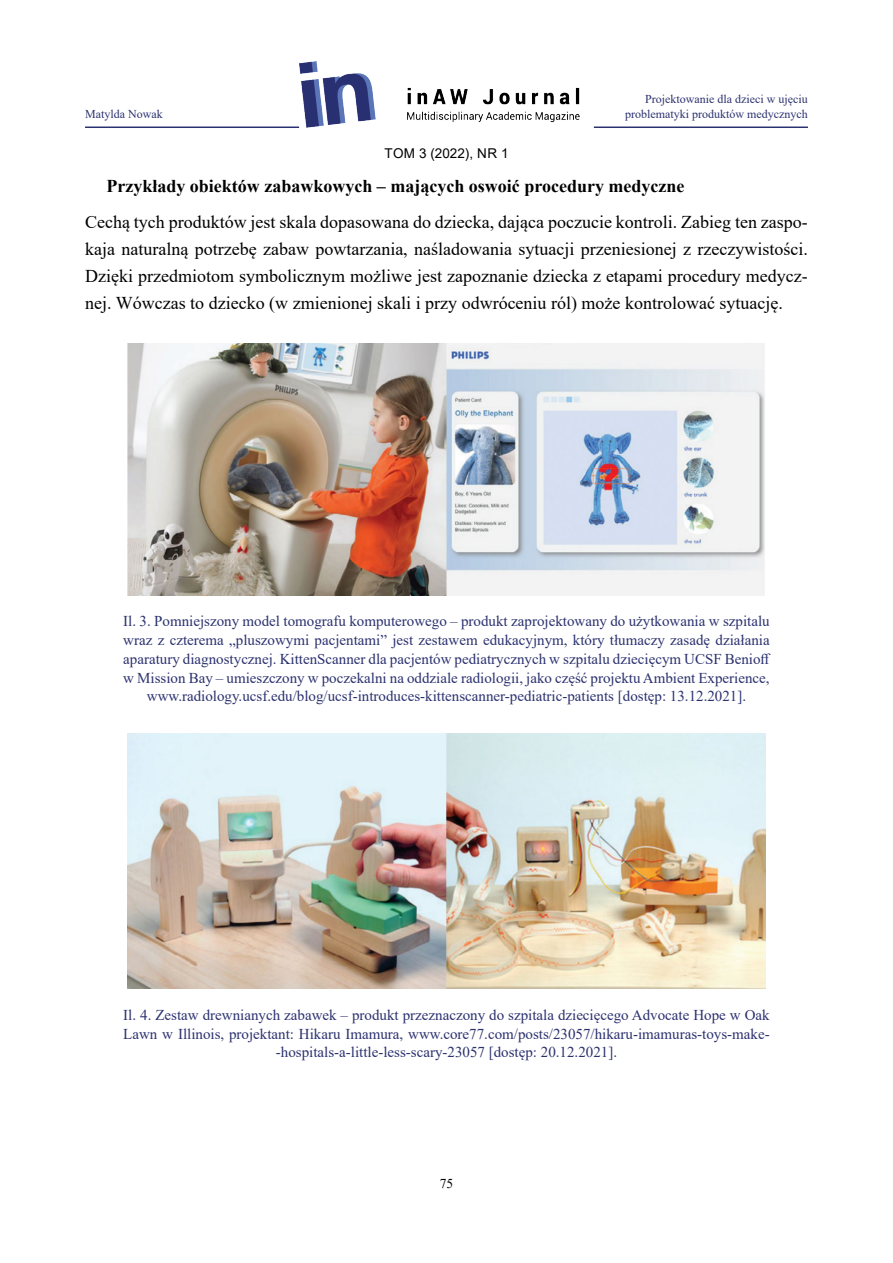
<style>
.page{position:relative;width:893px;height:1263px;background:#fff}
.page>*{position:absolute;margin:0;border:0;box-sizing:border-box;transform-origin:0 0}
.t1{font:18px/27px "Times New Roman";color:#000;text-align:justify}
.t2{font:700 18px "Times New Roman";color:#000}
.t3{font:15px/18.8px "Times New Roman";color:#2b316f;text-align:center}
.t4{font:13.5px "Arial";letter-spacing:.01em;color:#000}
.t5{font:13.5px "Times New Roman";color:#000}
.t6{font:12px/15px "Times New Roman";color:#2b316f;text-align:right}
</style>
<div class="page">
<img style="left:299px;top:62px;width:281px;height:65px">
<hr style="left:85px;top:126px;width:214px;height:2px;background:#2b316f">
<hr style="left:594px;top:126px;width:214px;height:2px;background:#2b316f">
<img style="left:128px;top:343px;width:637px;height:252px">
<img style="left:128px;top:733px;width:637px;height:256px">
<p class="t6" style="left:85px;top:106px;width:79px">Matylda Nowak</p>
<p class="t4" style="left:384px;top:144px;width:126px">TOM 3 (2022), NR 1</p>
<p class="t6" style="left:625px;top:91px;width:184px">Projektowanie dla dzieci w ujęciu problematyki produktów medycznych</p>
<p class="t2" style="left:106px;top:173px;width:580px">Przykłady obiektów zabawkowych – mających oswoić procedury medyczne</p>
<p class="t1" style="left:85px;top:208px;width:724px">Cechą tych produktów jest skala dopasowana do dziecka, dająca poczucie kontroli. Zabieg ten zaspo&shy;kaja naturalną potrzebę zabaw powtarzania, naśladowania sytuacji przeniesionej z rzeczywistości.<br>Dzięki przedmiotom symbolicznym możliwe jest zapoznanie dziecka z etapami procedury medycz&shy;nej. Wówczas to dziecko (w zmienionej skali i przy odwróceniu ról) może kontrolować sytuację.</p>
<p class="t3" style="left:123px;top:611px;width:649px">Il. 3. Pomniejszony model tomografu komputerowego – produkt zaprojektowany do użytkowania w szpitalu wraz z czterema „pluszowymi pacjentami” jest zestawem edukacyjnym, który tłumaczy zasadę działania aparatury diagnostycznej. KittenScanner dla pacjentów pediatrycznych w szpitalu dziecięcym UCSF Benioff w Mission Bay – umieszczony w poczekalni na oddziale radiologii, jako część projektu Ambient Experience, www.radiology.ucsf.edu/blog/ucsf-introduces-kittenscanner-pediatric-patients [dostęp: 13.12.2021].</p>
<p class="t3" style="left:123px;top:1005px;width:648px">Il. 4. Zestaw drewnianych zabawek – produkt przeznaczony do szpitala dziecięcego Advocate Hope w Oak<br>Lawn w Illinois, projektant: Hikaru Imamura, www.core77.com/posts/23057/hikaru-imamuras-toys-make--hospitals-a-little-less-scary-23057 [dostęp: 20.12.2021].</p>
<p class="t5" style="left:440px;top:1173px;width:15px">75</p>
</div>
